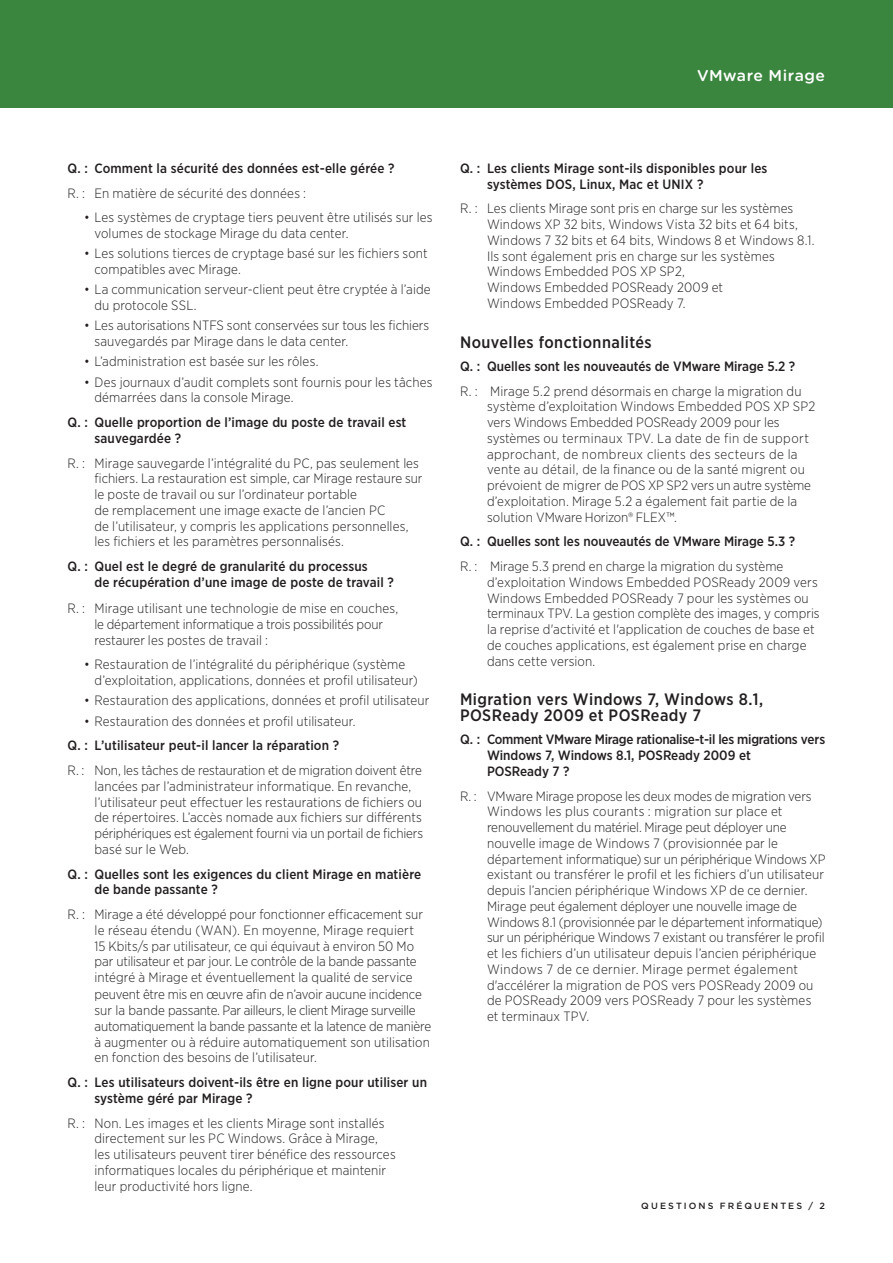
<style>
.page{position:relative;width:893px;height:1263px;background:#fff}
.page>*{position:absolute;margin:0;border:0;box-sizing:border-box;transform-origin:0 0}
._4a_Subhead_1{font:500 16.5px/15.8px "Gotham Narrow";letter-spacing:.025em;color:#231f20}
._2a_Document_Title{font:500 15.75px "Gotham Rounded";letter-spacing:.03em;color:#fff}
._5a_Body_Answer{font:300 13.5px/15.8px "Gotham Narrow";letter-spacing:.005em;color:#231f20}
._4b_Subhead_2_Questi{font:500 13.5px/15.8px "Gotham Narrow";letter-spacing:.01em;color:#231f20}
._4b_Subhead_2_Questi-2{font:500 13.5px/15.8px "Gotham Narrow";letter-spacing:-.02em;color:#231f20}
.Folio{font:500 9px "Gotham";letter-spacing:.235em;color:#231f20}
</style>
<div class="page">
<div style="left:0;top:0;width:893px;height:108px;background:#3b863f"></div>
<p class="_2a_Document_Title" style="left:697px;top:64px;width:129px">VMware Mirage</p>
<p class="_4b_Subhead_2_Questi" style="left:68px;top:160px;width:329px">Q. : Comment la sécurité des données est-elle gérée ?</p>
<p class="_5a_Body_Answer" style="left:68px;top:185px;width:240px">R. : En matière de sécurité des données :</p>
<p class="_5a_Body_Answer" style="left:94px;top:209px;width:340px;text-indent:-10px">• Les systèmes de cryptage tiers peuvent être utilisés sur les volumes de stockage Mirage du data center.</p>
<p class="_5a_Body_Answer" style="left:94px;top:245px;width:335px;text-indent:-10px">• Les solutions tierces de cryptage basé sur les fichiers sont compatibles avec Mirage.</p>
<p class="_5a_Body_Answer" style="left:94px;top:281px;width:338px;text-indent:-10px">• La communication serveur-client peut être cryptée à l’aide du protocole SSL.</p>
<p class="_5a_Body_Answer" style="left:94px;top:317px;width:336px;text-indent:-10px">• Les autorisations NTFS sont conservées sur tous les fichiers sauvegardés par Mirage dans le data center.</p>
<p class="_5a_Body_Answer" style="left:84px;top:353px;width:236px">• L’administration est basée sur les rôles.</p>
<p class="_5a_Body_Answer" style="left:94px;top:374px;width:339px;text-indent:-10px">• Des journaux d’audit complets sont fournis pour les tâches démarrées dans la console Mirage.</p>
<p class="_4b_Subhead_2_Questi" style="left:94px;top:414px;width:313px;text-indent:-27px">Q. : Quelle proportion de l’image du poste de travail est sauvegardée ?</p>
<p class="_5a_Body_Answer" style="left:94px;top:455px;width:330px;text-indent:-27px">R. : Mirage sauvegarde l’intégralité du PC, pas seulement les fichiers. La restauration est simple, car Mirage restaure sur le poste de travail ou sur l’ordinateur portable<br>de remplacement une image exacte de l’ancien PC<br>de l’utilisateur, y compris les applications personnelles, les fichiers et les paramètres personnalisés.</p>
<p class="_4b_Subhead_2_Questi" style="left:94px;top:558px;width:301px;text-indent:-27px">Q. : Quel est le degré de granularité du processus<br>de récupération d’une image de poste de travail ?</p>
<p class="_5a_Body_Answer" style="left:94px;top:600px;width:305px;text-indent:-27px">R. : Mirage utilisant une technologie de mise en couches, le département informatique a trois possibilités pour restaurer les postes de travail :</p>
<p class="_5a_Body_Answer" style="left:94px;top:656px;width:325px;text-indent:-10px">• Restauration de l’intégralité du périphérique (système d’exploitation, applications, données et profil utilisateur)</p>
<p class="_5a_Body_Answer" style="left:84px;top:692px;width:347px">• Restauration des applications, données et profil utilisateur</p>
<p class="_5a_Body_Answer" style="left:84px;top:713px;width:273px">• Restauration des données et profil utilisateur.</p>
<p class="_4b_Subhead_2_Questi" style="left:68px;top:737px;width:273px">Q. : L’utilisateur peut-il lancer la réparation ?</p>
<p class="_5a_Body_Answer" style="left:94px;top:762px;width:330px;text-indent:-27px">R. : Non, les tâches de restauration et de migration doivent être lancées par l’administrateur informatique. En revanche, l’utilisateur peut effectuer les restaurations de fichiers ou de répertoires. L’accès nomade aux fichiers sur différents périphériques est également fourni via un portail de fichiers basé sur le Web.</p>
<p class="_4b_Subhead_2_Questi" style="left:94px;top:866px;width:328px;text-indent:-27px">Q. : Quelles sont les exigences du client Mirage en matière de bande passante ?</p>
<p class="_5a_Body_Answer" style="left:94px;top:906px;width:330px;text-indent:-27px">R. : Mirage a été développé pour fonctionner efficacement sur le réseau étendu (WAN). En moyenne, Mirage requiert 15 Kbits/s par utilisateur, ce qui équivaut à environ 50 Mo par utilisateur et par jour. Le contrôle de la bande passante intégré à Mirage et éventuellement la qualité de service</p>
<p class="_5a_Body_Answer" style="left:94px;top:986px;width:338px">peuvent être mis en œuvre afin de n’avoir aucune incidence sur la bande passante. Par ailleurs, le client Mirage surveille automatiquement la bande passante et la latence de manière à augmenter ou à réduire automatiquement son utilisation en fonction des besoins de l’utilisateur.</p>
<p class="_4b_Subhead_2_Questi" style="left:94px;top:1074px;width:334px;text-indent:-27px">Q. : Les utilisateurs doivent-ils être en ligne pour utiliser un système géré par Mirage ?</p>
<p class="_5a_Body_Answer" style="left:94px;top:1115px;width:303px;text-indent:-27px">R. : Non. Les images et les clients Mirage sont installés directement sur les PC Windows. Grâce à Mirage, les utilisateurs peuvent tirer bénéfice des ressources informatiques locales du périphérique et maintenir leur productivité hors ligne.</p>
<p class="_4b_Subhead_2_Questi" style="left:487px;top:160px;width:282px;text-indent:-27px">Q. : Les clients Mirage sont-ils disponibles pour les systèmes DOS, Linux, Mac et UNIX ?</p>
<p class="_5a_Body_Answer" style="left:487px;top:200px;width:329px;text-indent:-27px">R. : Les clients Mirage sont pris en charge sur les systèmes Windows XP 32 bits, Windows Vista 32 bits et 64 bits, Windows 7 32 bits et 64 bits, Windows 8 et Windows 8.1.<br>Ils sont également pris en charge sur les systèmes Windows Embedded POS XP SP2,<br>Windows Embedded POSReady 2009 et<br>Windows Embedded POSReady 7.</p>
<p class="_4a_Subhead_1" style="left:460px;top:334px;width:193px">Nouvelles fonctionnalités</p>
<p class="_4b_Subhead_2_Questi" style="left:460px;top:358px;width:337px">Q. : Quelles sont les nouveautés de VMware Mirage 5.2 ?</p>
<p class="_5a_Body_Answer" style="left:487px;top:383px;width:330px;text-indent:-27px">R. : Mirage 5.2 prend désormais en charge la migration du système d’exploitation Windows Embedded POS XP SP2 vers Windows Embedded POSReady 2009 pour les systèmes ou terminaux TPV. La date de fin de support approchant, de nombreux clients des secteurs de la vente au détail, de la finance ou de la santé migrent ou prévoient de migrer de POS XP SP2 vers un autre système d’exploitation. Mirage 5.2 a également fait partie de la solution VMware Horizon® FLEX™.</p>
<p class="_4b_Subhead_2_Questi" style="left:460px;top:533px;width:337px">Q. : Quelles sont les nouveautés de VMware Mirage 5.3 ?</p>
<p class="_5a_Body_Answer" style="left:487px;top:558px;width:334px;text-indent:-27px">R. : Mirage 5.3 prend en charge la migration du système d’exploitation Windows Embedded POSReady 2009 vers Windows Embedded POSReady 7 pour les systèmes ou terminaux TPV. La gestion complète des images, y compris la reprise d'activité et l'application de couches de base et de couches applications, est également prise en charge dans cette version.</p>
<p class="_4a_Subhead_1" style="left:460px;top:691px;width:305px">Migration vers Windows 7, Windows 8.1,<br>POSReady 2009 et POSReady 7</p>
<p class="_4b_Subhead_2_Questi-2" style="left:487px;top:731px;width:340px;text-indent:-27px">Q. : Comment VMware Mirage rationalise-t-il les migrations vers<br>Windows 7, Windows 8.1, POSReady 2009 et<br>POSReady 7 ?</p>
<p class="_5a_Body_Answer" style="left:487px;top:788px;width:340px;text-indent:-27px">R. : VMware Mirage propose les deux modes de migration vers Windows les plus courants : migration sur place et renouvellement du matériel. Mirage peut déployer une nouvelle image de Windows 7 (provisionnée par le département informatique) sur un périphérique Windows XP existant ou transférer le profil et les fichiers d’un utilisateur depuis l’ancien périphérique Windows XP de ce dernier.<br>Mirage peut également déployer une nouvelle image de Windows 8.1 (provisionnée par le département informatique) sur un périphérique Windows 7 existant ou transférer le profil et les fichiers d’un utilisateur depuis l’ancien périphérique Windows 7 de ce dernier. Mirage permet également d'accélérer la migration de POS vers POSReady 2009 ou de POSReady 2009 vers POSReady 7 pour les systèmes et terminaux TPV.</p>
<p class="Folio" style="left:641px;top:1200px;width:185px">QUESTIONS FRÉQUENTES / 2</p>
</div>
